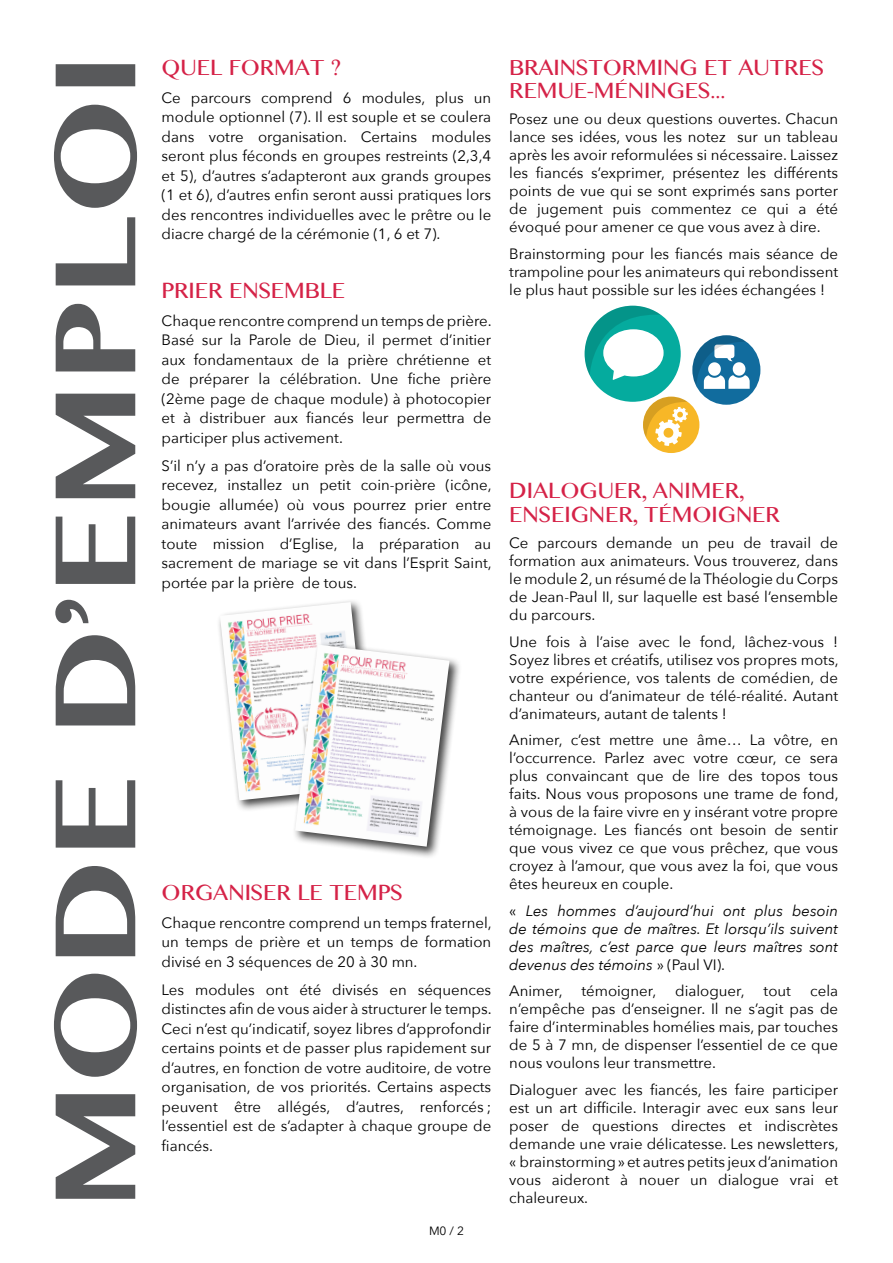
<style>
.page{position:relative;width:893px;height:1263px;background:#fff}
.page>*{position:absolute;margin:0;border:0;box-sizing:border-box;transform-origin:0 0}
.t1{font:19.5px/23.4px "Bangla MN";color:#d52247}
.t2{font:15px/18px "Avenir Next";color:#000;text-align:justify}
.t3{font:italic 15px/18px "Avenir Next";color:#000;text-align:justify}
.t4{font:12px "Avenir Next";color:#000}
.s1{font-style:normal}
</style>
<div class="page">
<svg style="left:54px;top:64px;width:83px;height:1135px"></svg>
<div style="left:216px;top:599px;width:166px;height:213px;background:#000;opacity:.75"></div>
<img style="left:220px;top:602px;width:150px;height:198px">
<div style="left:292px;top:641px;width:169px;height:218px;background:#000;opacity:.75"></div>
<img style="left:295px;top:645px;width:154px;height:202px">
<div style="left:643px;top:397px;width:56px;height:56px;background:#f7b727;border-radius:50%"></div>
<svg style="left:643px;top:397px;width:45px;height:49px"></svg>
<div style="left:585px;top:306px;width:96px;height:96px;background:#05ab9e;border-radius:50%"></div>
<svg style="left:585px;top:306px;width:79px;height:74px"></svg>
<div style="left:692px;top:335px;width:68px;height:70px;background:#116c9e;border-radius:50%"></div>
<svg style="left:692px;top:335px;width:58px;height:54px"></svg>
<h1 class="t1" style="left:162px;top:55px;width:181px">QUEL FORMAT ?</h1>
<p class="t2" style="left:162px;top:87px;width:331px;line-height:19.5px">Ce parcours comprend 6 modules, plus un module optionnel (7). Il est souple et se coulera dans votre organisation. Certains modules seront plus féconds en groupes restreints (2,3,4 et 5), d’autres s’adapteront aux grands groupes (1 et 6), d’autres enfin seront aussi pratiques lors des rencontres individuelles avec le prêtre ou le diacre chargé de la cérémonie (1, 6 et 7).</p>
<h1 class="t1" style="left:162px;top:278px;width:185px">PRIER ENSEMBLE</h1>
<p class="t2" style="left:162px;top:310px;width:332px;line-height:19.5px">Chaque rencontre comprend un temps de prière.<br>Basé sur la Parole de Dieu, il permet d’initier aux fondamentaux de la prière chrétienne et de préparer la célébration. Une fiche prière (2ème page de chaque module) à photocopier et à distribuer aux fiancés leur permettra de participer plus activement.</p>
<p class="t2" style="left:162px;top:455px;width:332px;line-height:19.5px">S’il n’y a pas d’oratoire près de la salle où vous recevez, installez un petit coin-prière (icône, bougie allumée) où vous pourrez prier entre animateurs avant l’arrivée des fiancés. Comme toute mission d’Eglise, la préparation au sacrement de mariage se vit dans l’Esprit Saint, portée par la prière de tous.</p>
<h1 class="t1" style="left:162px;top:880px;width:243px">ORGANISER LE TEMPS</h1>
<p class="t2" style="left:162px;top:912px;width:332px;line-height:19.5px">Chaque rencontre comprend un temps fraternel, un temps de prière et un temps de formation divisé en 3 séquences de 20 à 30 mn.</p>
<p class="t2" style="left:162px;top:979px;width:332px;line-height:19.5px">Les modules ont été divisés en séquences distinctes afin de vous aider à structurer le temps.<br>Ceci n’est qu’indicatif, soyez libres d’approfondir certains points et de passer plus rapidement sur d’autres, en fonction de votre auditoire, de votre organisation, de vos priorités. Certains aspects peuvent être allégés, d’autres, renforcés ; l’essentiel est de s’adapter à chaque groupe de fiancés.</p>
<p class="t4" style="left:429px;top:1221px;width:36px">M0 / 2</p>
<h1 class="t1" style="left:509px;top:55px;width:316px">BRAINSTORMING ET AUTRES<br>REMUE-MENINGES...</h1>
<p class="t2" style="left:509px;top:110px;width:330px">Posez une ou deux questions ouvertes. Chacun lance ses idées, vous les notez sur un tableau après les avoir reformulées si nécessaire. Laissez les fiancés s’exprimer, présentez les différents points de vue qui se sont exprimés sans porter de jugement puis commentez ce qui a été évoqué pour amener ce que vous avez à dire.</p>
<p class="t2" style="left:509px;top:244px;width:330px">Brainstorming pour les fiancés mais séance de trampoline pour les animateurs qui rebondissent le plus haut possible sur les idées échangées !</p>
<h1 class="t1" style="left:509px;top:479px;width:272px">DIALOGUER, ANIMER,<br>ENSEIGNER, TEMOIGNER</h1>
<p class="t2" style="left:509px;top:533px;width:330px">Ce parcours demande un peu de travail de formation aux animateurs. Vous trouverez, dans le module 2, un résumé de la Théologie du Corps de Jean-Paul II, sur laquelle est basé l’ensemble du parcours.</p>
<p class="t2" style="left:509px;top:632px;width:331px">Une fois à l’aise avec le fond, lâchez-vous !<br>Soyez libres et créatifs, utilisez vos propres mots, votre expérience, vos talents de comédien, de chanteur ou d’animateur de télé-réalité. Autant d’animateurs, autant de talents !</p>
<p class="t2" style="left:509px;top:730px;width:331px">Animer, c’est mettre une âme… La vôtre, en l’occurrence. Parlez avec votre cœur, ce sera plus convaincant que de lire des topos tous faits. Nous vous proposons une trame de fond, à vous de la faire vivre en y insérant votre propre témoignage. Les fiancés ont besoin de sentir que vous vivez ce que vous prêchez, que vous croyez à l’amour, que vous avez la foi, que vous êtes heureux en couple.</p>
<p class="t3" style="left:509px;top:901px;width:330px"><span class="s1">«</span> Les hommes d’aujourd’hui ont plus besoin de témoins que de maîtres. Et lorsqu’ils suivent des maîtres, c’est parce que leurs maîtres sont devenus des témoins <span class="s1">» (Paul VI).</span></p>
<p class="t2" style="left:509px;top:981px;width:55px">Animer,</p>
<p class="t2" style="left:581px;top:981px;width:76px">témoigner,</p>
<p class="t2" style="left:675px;top:981px;width:71px">dialoguer,</p>
<p class="t2" style="left:764px;top:981px;width:29px">tout</p>
<p class="t2" style="left:509px;top:981px;width:330px;text-indent:301px">cela n’empêche pas d’enseigner. Il ne s’agit pas de faire d’interminables homélies mais, par touches de 5 à 7 mn, de dispenser l’essentiel de ce que nous voulons leur transmettre.</p>
<p class="t2" style="left:509px;top:1080px;width:331px">Dialoguer avec les fiancés, les faire participer est un art difficile. Interagir avec eux sans leur poser de questions directes et indiscrètes demande une vraie délicatesse. Les newsletters, « brainstorming » et autres petits jeux d’animation vous aideront à nouer un dialogue vrai et chaleureux.</p>
</div>
